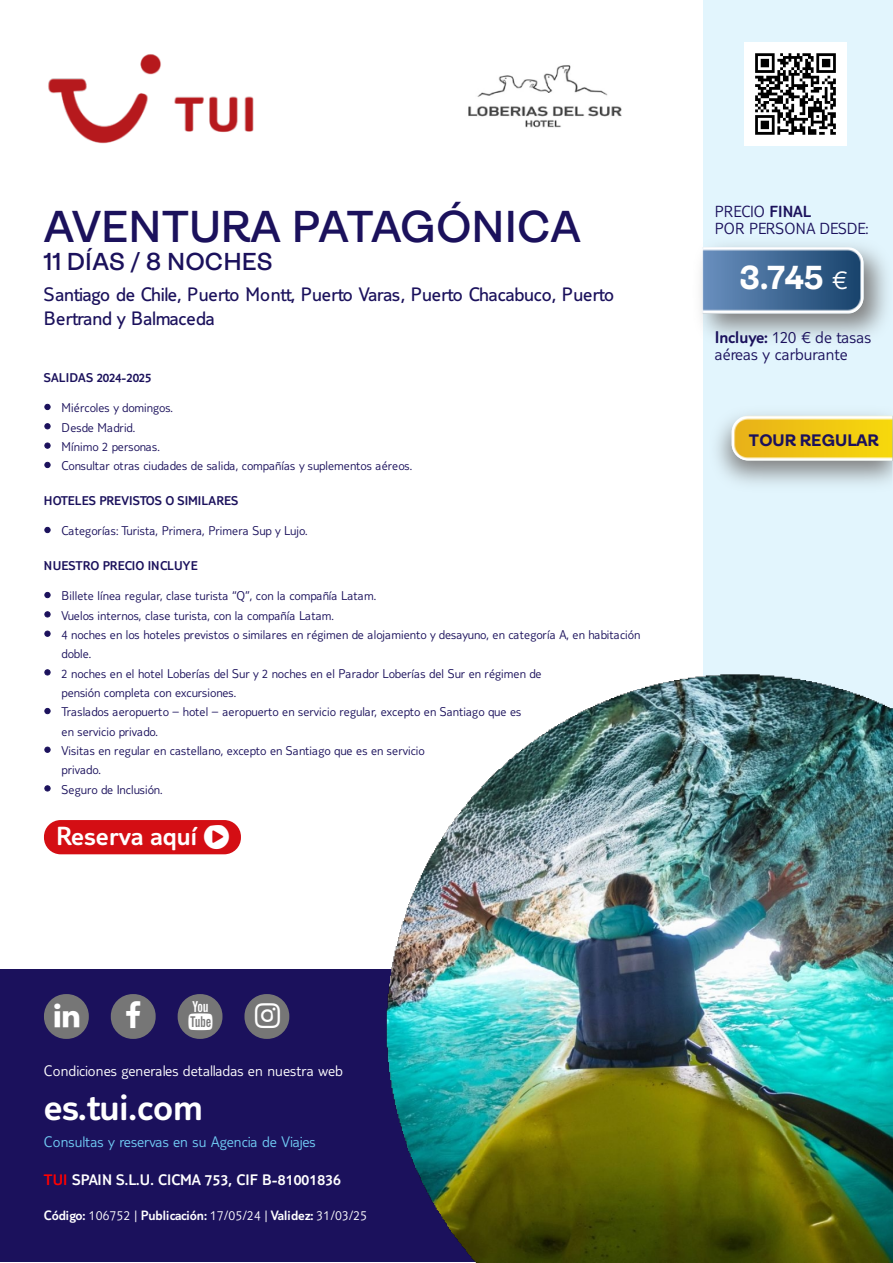
<style>
.page{position:relative;width:893px;height:1263px;background:#fff}
.page>*{position:absolute;margin:0;border:0;box-sizing:border-box;transform-origin:0 0}
.t1{font:600 44.85px "Ambit";color:#1b115c}
.t2{font:300 39.6px "TUI Type";letter-spacing:.005em;color:#fff}
.t3{font:700 33.45px "Ambit";color:#fff}
.t4{font:300 27.3px "TUI Type";letter-spacing:.005em;color:#fff}
.t5{font:600 24.6px "Ambit";letter-spacing:.01em;color:#1b115c}
.t6{font:20.25px/23.7px "TUI Type";letter-spacing:-.01em;color:#1b115c}
.t7{font:300 17.55px/17.5px "TUI Type";letter-spacing:.005em;color:#1b115c}
.t8{font:300 16.65px/16.6px "TUI Type";color:#1b115c}
.t9{font:700 16.65px "Ambit";letter-spacing:.005em;color:#1b115c}
.t10{font:300 15.75px "TUI Type";letter-spacing:.01em;color:#fff}
.t11{font:300 15.75px "TUI Type";letter-spacing:.01em;color:#70cbf4}
.t12{font:300 15.75px "TUI Type";letter-spacing:.01em;color:#fff}
.t13{font:300 14.1px "TUI Type";letter-spacing:-.005em;color:#fff}
.t14{font:300 13.2px/19.4px "TUI Type";letter-spacing:.015em;color:#1b115c}
.t15{font:300 13.2px "TUI Type";letter-spacing:.005em;color:#1b115c}
.t16{font:300 13.2px "TUI Type";letter-spacing:-.015em;color:#1b115c}
.s1{font-style:inherit}
.s2{font-family:"TUI Type";font-weight:300;font-size:28.2px}
.s3{color:#f00}
</style>
<div class="page">
<svg style="left:44px;top:404px;width:7px;height:6px"></svg>
<svg style="left:44px;top:423px;width:7px;height:6px"></svg>
<svg style="left:44px;top:443px;width:7px;height:6px"></svg>
<svg style="left:44px;top:462px;width:7px;height:6px"></svg>
<svg style="left:44px;top:527px;width:7px;height:6px"></svg>
<svg style="left:44px;top:592px;width:7px;height:6px"></svg>
<svg style="left:44px;top:611px;width:7px;height:6px"></svg>
<svg style="left:44px;top:631px;width:7px;height:6px"></svg>
<svg style="left:44px;top:669px;width:7px;height:6px"></svg>
<svg style="left:44px;top:708px;width:7px;height:6px"></svg>
<svg style="left:44px;top:747px;width:7px;height:6px"></svg>
<svg style="left:44px;top:785px;width:7px;height:6px"></svg>
<div style="left:44px;top:820px;width:197px;height:34px;background:#d40e14;border-radius:17px"></div>
<div style="left:702px;top:0;width:190px;height:1262px;background:#e2f5fd"></div>
<img style="left:744px;top:42px;width:102px;height:103px">
<img style="left:700px;top:236px;width:187px;height:110px">
<img style="left:702px;top:247px;width:161px;height:67px">
<div style="left:0;top:969px;width:892px;height:293px;background:#1b115c"></div>
<div style="left:44px;top:994px;width:45px;height:45px;background:#767676;border-radius:22px"></div>
<div style="left:111px;top:994px;width:45px;height:45px;background:#767676;border-radius:22px"></div>
<div style="left:178px;top:994px;width:44px;height:45px;background:#767676;border-radius:22px"></div>
<div style="left:244px;top:994px;width:45px;height:45px;background:#767676;border-radius:22px"></div>
<img style="left:386px;top:672px;width:506px;height:590px">
<img style="left:731px;top:416px;width:161px;height:45px">
<img style="left:48px;top:54px;width:206px;height:90px">
<img style="left:468px;top:65px;width:154px;height:63px">
<h1 class="t1" style="left:44px;top:202px;width:538px">AVENTURA PATAGÓNICA</h1>
<h3 class="t5" style="left:44px;top:248px;width:230px">11 DÍAS / 8 NOCHES</h3>
<h3 class="t6" style="left:44px;top:283px;width:571px">Santiago de Chile, Puerto Montt, Puerto Varas, Puerto Chacabuco, Puerto<br>Bertrand y Balmaceda</h3>
<p class="t16" style="left:44px;top:370px;width:109px">SALIDAS 2024-2025</p>
<p class="t14" style="left:62px;top:398px;width:352px">Miércoles y domingos.<br>Desde Madrid.<br>Mínimo 2 personas.<br>Consultar otras ciudades de salida, compañías y suplementos aéreos.</p>
<p class="t15" style="left:44px;top:493px;width:196px">HOTELES PREVISTOS O SIMILARES</p>
<p class="t14" style="left:62px;top:521px;width:247px">Categorías: Turista, Primera, Primera Sup y Lujo.</p>
<p class="t15" style="left:44px;top:558px;width:155px">NUESTRO PRECIO INCLUYE</p>
<p class="t14" style="left:62px;top:586px;width:580px">Billete línea regular, clase turista “Q”, con la compañía Latam.<br>Vuelos internos, clase turista, con la compañía Latam.<br>4 noches en los hoteles previstos o similares en régimen de alojamiento y desayuno, en categoría A, en habitación doble.<br>2 noches en el hotel Loberías del Sur y 2 noches en el Parador Loberías del Sur en régimen de<br>pensión completa con excursiones.<br>Traslados aeropuerto – hotel – aeropuerto en servicio regular, excepto en Santiago que es<br>en servicio privado.<br>Visitas en regular en castellano, excepto en Santiago que es en servicio<br>privado.<br>Seguro de Inclusión.</p>
<h3 class="t4" style="left:56px;top:820px;width:142px">Reserva aquí</h3>
<p class="t8" style="left:715px;top:203px;width:155px">PRECIO <span class="s1">FINAL<br></span>POR PERSONA DESDE:</p>
<h3 class="t3" style="left:739px;top:259px;width:109px">3.745 <span class="s2">€</span></h3>
<h3 class="t7" style="left:715px;top:328px;width:158px"><span class="s1">Incluye:</span> 120 € de tasas aéreas y carburante</h3>
<p class="t9" style="left:748px;top:431px;width:132px">TOUR REGULAR</p>
<p class="t10" style="left:44px;top:1062px;width:300px">Condiciones generales detalladas en nuestra web</p>
<h2 class="t2" style="left:44px;top:1084px;width:160px">es.tui.com</h2>
<p class="t11" style="left:44px;top:1133px;width:273px">Consultas y reservas en su Agencia de Viajes</p>
<p class="t12" style="left:44px;top:1171px;width:298px"><span class="s3">TUI</span> SPAIN S.L.U. CICMA 753, CIF B-81001836</p>
<p class="t13" style="left:44px;top:1207px;width:325px">Código: <span class="s1">106752 |</span> Publicación: <span class="s1">17/05/24 |</span> Validez: <span class="s1">31/03/25</span></p>
</div>
